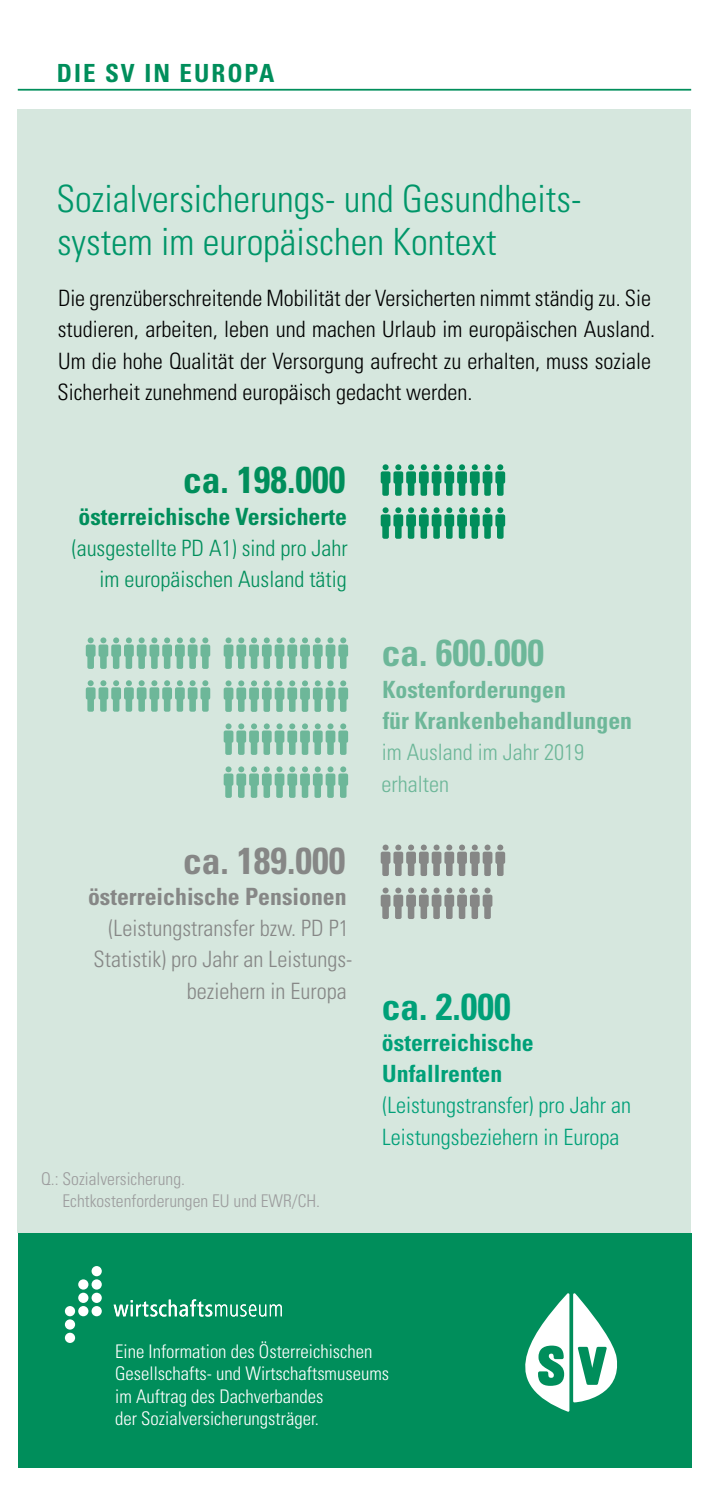
<style>
.page{position:relative;width:709px;height:1489px;background:#fff}
.page>*{position:absolute;margin:0;border:0;box-sizing:border-box;transform-origin:0 0}
.t1{font:300 condensed 37.5px/42.5px "Univers";color:#009669}
.t2{font:700 condensed 37.5px "Univers";color:#868786}
.t3{font:700 condensed 37.5px "Univers";color:#6db799}
.t4{font:700 condensed 37.5px "Univers";color:#008e5b}
.t5{font:700 condensed 37.5px "Univers";color:#00a078}
.t6{font:700 condensed 25px "Univers";letter-spacing:.08em;color:#008e5b}
.t7{font:700 condensed 23.75px/31.2px "Univers";color:#6db799}
.t8{font:700 condensed 23.75px/31.2px "Univers";color:#00a078}
.t9{font:700 condensed 23.75px "Univers";color:#008e5b}
.t10{font:700 condensed 23.75px "Univers";color:#868786}
.t11{font:300 condensed 22.5px/31.2px "Univers";color:#000}
.t12{font:300 condensed 22.5px/31.2px "Univers";color:#868786;text-align:right}
.t13{font:300 condensed 22.5px/31.2px "Univers";color:#008e5b;text-align:right}
.t14{font:300 condensed 22.5px/31.2px "Univers";color:#00a078}
.t15{font:300 condensed 22.5px/31.2px "Univers";color:#6db799}
.t16{font:300 condensed 18.75px/22.5px "Univers";color:#fff}
.t17{font:300 condensed 17.5px/22.5px "Univers";color:#9c9c9d}
</style>
<div class="page">
<div style="left:18px;top:110px;width:673px;height:1122px;background:#d6e7de"></div>
<svg style="left:381px;top:887px;width:111px;height:32px"></svg>
<svg style="left:381px;top:844px;width:124px;height:32px"></svg>
<svg style="left:381px;top:507px;width:124px;height:31px"></svg>
<svg style="left:381px;top:464px;width:124px;height:32px"></svg>
<svg style="left:224px;top:766px;width:124px;height:31px"></svg>
<svg style="left:224px;top:680px;width:124px;height:32px"></svg>
<svg style="left:224px;top:637px;width:124px;height:32px"></svg>
<svg style="left:86px;top:637px;width:124px;height:32px"></svg>
<svg style="left:86px;top:680px;width:124px;height:31px"></svg>
<svg style="left:224px;top:723px;width:124px;height:31px"></svg>
<div style="left:18px;top:1232px;width:673px;height:235px;background:#008e5b"></div>
<div style="left:65px;top:1305px;width:10px;height:11px;background:#fff;border-radius:50%"></div>
<div style="left:65px;top:1319px;width:10px;height:10px;background:#fff;border-radius:50%"></div>
<div style="left:65px;top:1332px;width:10px;height:10px;background:#fff;border-radius:50%"></div>
<div style="left:78px;top:1305px;width:10px;height:11px;background:#fff;border-radius:50%"></div>
<div style="left:92px;top:1265px;width:10px;height:11px;background:#fff;border-radius:50%"></div>
<div style="left:92px;top:1279px;width:10px;height:10px;background:#fff;border-radius:50%"></div>
<div style="left:92px;top:1292px;width:10px;height:10px;background:#fff;border-radius:50%"></div>
<div style="left:92px;top:1305px;width:10px;height:11px;background:#fff;border-radius:50%"></div>
<div style="left:78px;top:1292px;width:10px;height:10px;background:#fff;border-radius:50%"></div>
<div style="left:78px;top:1279px;width:10px;height:10px;background:#fff;border-radius:50%"></div>
<svg style="left:114px;top:1299px;width:168px;height:17px"></svg>
<svg style="left:525px;top:1293px;width:92px;height:118px"></svg>
<hr style="left:18px;top:89px;width:673px;height:2px;background:#008e5b">
<p class="t6" style="left:57px;top:57px;width:219px">DIE SV IN EUROPA</p>
<h1 class="t1" style="left:56px;top:177px;width:526px">Sozialversicherungs- und Gesundheits&shy;system im europäischen Kontext</h1>
<p class="t11" style="left:58px;top:282px;width:599px">Die grenzüberschreitende Mobilität der Versicherten nimmt ständig zu. Sie studieren, arbeiten, leben und machen Urlaub im europäischen Ausland.<br>Um die hohe Qualität der Versorgung aufrecht zu erhalten, muss soziale Sicherheit zunehmend europäisch gedacht werden.</p>
<h1 class="t4" style="left:183px;top:457px;width:164px">ca. 198.000</h1>
<p class="t9" style="left:79px;top:501px;width:270px">österreichische Versicherte</p>
<p class="t13" style="left:72px;top:532px;width:278px">(ausgestellte PD A1) sind pro Jahr im europäischen Ausland tätig</p>
<h1 class="t2" style="left:183px;top:837px;width:164px">ca. 189.000</h1>
<p class="t10" style="left:88px;top:881px;width:260px">österreichische Pensionen</p>
<p class="t12" style="left:94px;top:912px;width:260px">(Leistungstransfer bzw. PD P1<br>Statistik) pro Jahr an Leistungs&shy;beziehern in Europa</p>
<p class="t17" style="left:62px;top:1167px;width:259px;text-indent:-21px">Q.: Sozialversicherung.<br>Echtkostenforderungen EU und EWR/CH.</p>
<h1 class="t3" style="left:382px;top:630px;width:164px">ca. 600.000</h1>
<p class="t7" style="left:382px;top:673px;width:251px">Kostenforderungen<br>für Krankenbehandlungen</p>
<p class="t15" style="left:381px;top:736px;width:204px">im Ausland im Jahr 2019 erhalten</p>
<h1 class="t5" style="left:382px;top:983px;width:131px">ca. 2.000</h1>
<p class="t8" style="left:382px;top:1026px;width:153px">österreichische<br>Unfallrenten</p>
<p class="t14" style="left:382px;top:1089px;width:250px">(Leistungstransfer) pro Jahr an<br>Leistungsbeziehern in Europa</p>
<p class="t16" style="left:115px;top:1339px;width:275px">Eine Information des Österreichischen Gesellschafts- und Wirtschaftsmuseums im Auftrag des Dachverbandes<br>der Sozialversicherungsträger.</p>
</div>
